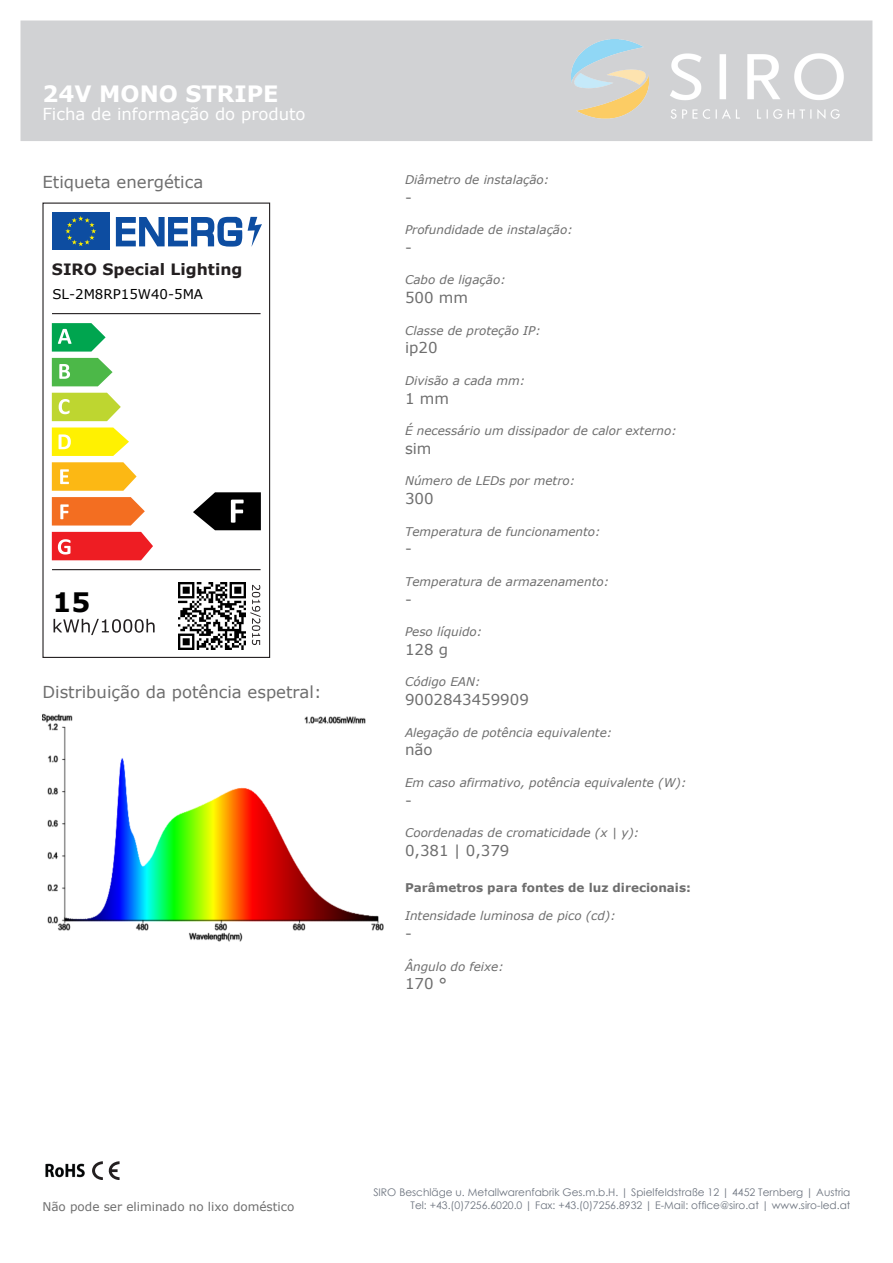
<style>
.page{position:relative;width:893px;height:1263px;background:#fff}
.page>*{position:absolute;margin:0;border:0;box-sizing:border-box;transform-origin:0 0}
.t1{font:700 26.85px "Verdana";color:#000}
.t2{font:700 22.5px "Verdana";color:#fff}
.t3{font:16.5px "Verdana";color:#6e6e6e}
.t4{font:16.5px "Verdana";color:#fff}
.t5{font:700 15.6px "Verdana";color:#231f20}
.t6{font:15px "Verdana";color:#6e6e6e}
.t7{font:13.35px "Verdana";color:#000}
.t8{font:italic 12px "Verdana";color:#6e6e6e}
.t9{font:700 12px "Verdana";color:#6e6e6e}
.t10{font:12px "Verdana";color:#6e6e6e}
.t11{font:10.5px/12.6px "Century Gothic";color:#6d747f;text-align:right}
.s1{font-style:inherit}
</style>
<div class="page">
<div style="left:21px;top:21px;width:851px;height:120px;background:#d1d2d4"></div>
<img style="left:571px;top:40px;width:272px;height:78px">
<img style="left:45px;top:1163px;width:40px;height:15px">
<svg style="left:92px;top:1161px;width:27px;height:19px"></svg>
<div style="left:52px;top:212px;width:58px;height:38px;background:#0d4da1"></div>
<svg style="left:65px;top:216px;width:31px;height:30px"></svg>
<svg style="left:116px;top:217px;width:126px;height:30px"></svg>
<svg style="left:248px;top:217px;width:14px;height:30px"></svg>
<svg style="left:52px;top:323px;width:54px;height:29px"></svg>
<svg style="left:52px;top:358px;width:61px;height:28px"></svg>
<svg style="left:52px;top:393px;width:69px;height:28px;background:#c7db4d"></svg>
<svg style="left:52px;top:427px;width:77px;height:29px;background:#fff32b"></svg>
<svg style="left:52px;top:462px;width:85px;height:29px;background:#fcc133"></svg>
<svg style="left:52px;top:497px;width:93px;height:28px;background:#f47d38"></svg>
<svg style="left:52px;top:532px;width:101px;height:28px;background:#ef3237"></svg>
<svg style="left:54px;top:619px;width:101px;height:16px"></svg>
<hr style="left:52px;top:313px;width:209px;height:1px;background:#231f20">
<hr style="left:52px;top:569px;width:209px;height:1px;background:#231f20">
<svg style="left:250px;top:585px;width:11px;height:60px"></svg>
<svg style="left:193px;top:492px;width:68px;height:38px"></svg>
<div style="left:42px;top:203px;width:228px;height:455px;border:1px solid #231f20"></div>
<img style="left:179px;top:582px;width:67px;height:67px">
<img style="left:42px;top:713px;width:342px;height:229px">
<h2 class="t2" style="left:42px;top:80px;width:238px">24V MONO STRIPE</h2>
<h3 class="t4" style="left:42px;top:104px;width:265px">Ficha de informação do produto</h3>
<h3 class="t3" style="left:42px;top:171px;width:162px">Etiqueta energética</h3>
<h3 class="t5" style="left:52px;top:259px;width:192px"><span class="s1">SIRO</span> Special Lighting</h3>
<p class="t7" style="left:52px;top:285px;width:152px">SL-2M8RP15W40-5MA</p>
<h1 class="t1" style="left:52px;top:585px;width:40px">15</h1>
<h3 class="t3" style="left:42px;top:681px;width:281px">Distribuição da potência espetral:</h3>
<p class="t8" style="left:405px;top:172px;width:146px">Diâmetro de instalação:</p>
<p class="t6" style="left:405px;top:187px;width:8px">-</p>
<p class="t8" style="left:405px;top:222px;width:169px">Profundidade de instalação:</p>
<p class="t6" style="left:405px;top:238px;width:8px">-</p>
<p class="t8" style="left:405px;top:272px;width:102px">Cabo de ligação:</p>
<p class="t6" style="left:405px;top:288px;width:64px">500 mm</p>
<p class="t8" style="left:405px;top:322px;width:137px">Classe de proteção IP:</p>
<p class="t6" style="left:405px;top:338px;width:34px">ip20</p>
<p class="t8" style="left:405px;top:373px;width:122px">Divisão a cada mm:</p>
<p class="t6" style="left:405px;top:388px;width:45px">1 mm</p>
<p class="t8" style="left:405px;top:423px;width:273px">É necessário um dissipador de calor externo:</p>
<p class="t6" style="left:405px;top:439px;width:28px">sim</p>
<p class="t8" style="left:405px;top:473px;width:172px">Número de LEDs por metro:</p>
<p class="t6" style="left:405px;top:489px;width:30px">300</p>
<p class="t8" style="left:405px;top:523px;width:197px">Temperatura de funcionamento:</p>
<p class="t6" style="left:405px;top:539px;width:8px">-</p>
<p class="t8" style="left:405px;top:574px;width:206px">Temperatura de armazenamento:</p>
<p class="t6" style="left:405px;top:589px;width:8px">-</p>
<p class="t8" style="left:405px;top:624px;width:79px">Peso líquido:</p>
<p class="t6" style="left:405px;top:640px;width:45px">128 g</p>
<p class="t8" style="left:405px;top:674px;width:77px">Código EAN:</p>
<p class="t6" style="left:405px;top:690px;width:125px">9002843459909</p>
<p class="t8" style="left:405px;top:724px;width:209px">Alegação de potência equivalente:</p>
<p class="t6" style="left:405px;top:740px;width:29px">não</p>
<p class="t8" style="left:405px;top:775px;width:283px">Em caso afirmativo, potência equivalente (W):</p>
<p class="t6" style="left:405px;top:790px;width:8px">-</p>
<p class="t8" style="left:405px;top:825px;width:236px">Coordenadas de cromaticidade (x | y):</p>
<p class="t6" style="left:405px;top:841px;width:106px">0,381 | 0,379</p>
<p class="t9" style="left:405px;top:880px;width:287px">Parâmetros para fontes de luz direcionais:</p>
<p class="t8" style="left:405px;top:908px;width:212px">Intensidade luminosa de pico (cd):</p>
<p class="t6" style="left:405px;top:924px;width:8px">-</p>
<p class="t8" style="left:405px;top:958px;width:100px">Ângulo do feixe:</p>
<p class="t6" style="left:405px;top:974px;width:43px">170 °</p>
<p class="t10" style="left:42px;top:1198px;width:253px">Não pode ser eliminado no lixo doméstico</p>
<p class="t11" style="left:373px;top:1186px;width:479px">SIRO Beschläge u. Metallwarenfabrik Ges.m.b.H. | Spielfeldstraße 12 | 4452 Ternberg | Austria<br>Tel: +43.(0)7256.6020.0 | Fax: +43.(0)7256.8932 | E-Mail: office@siro.at | www.siro-led.at</p>
</div>
